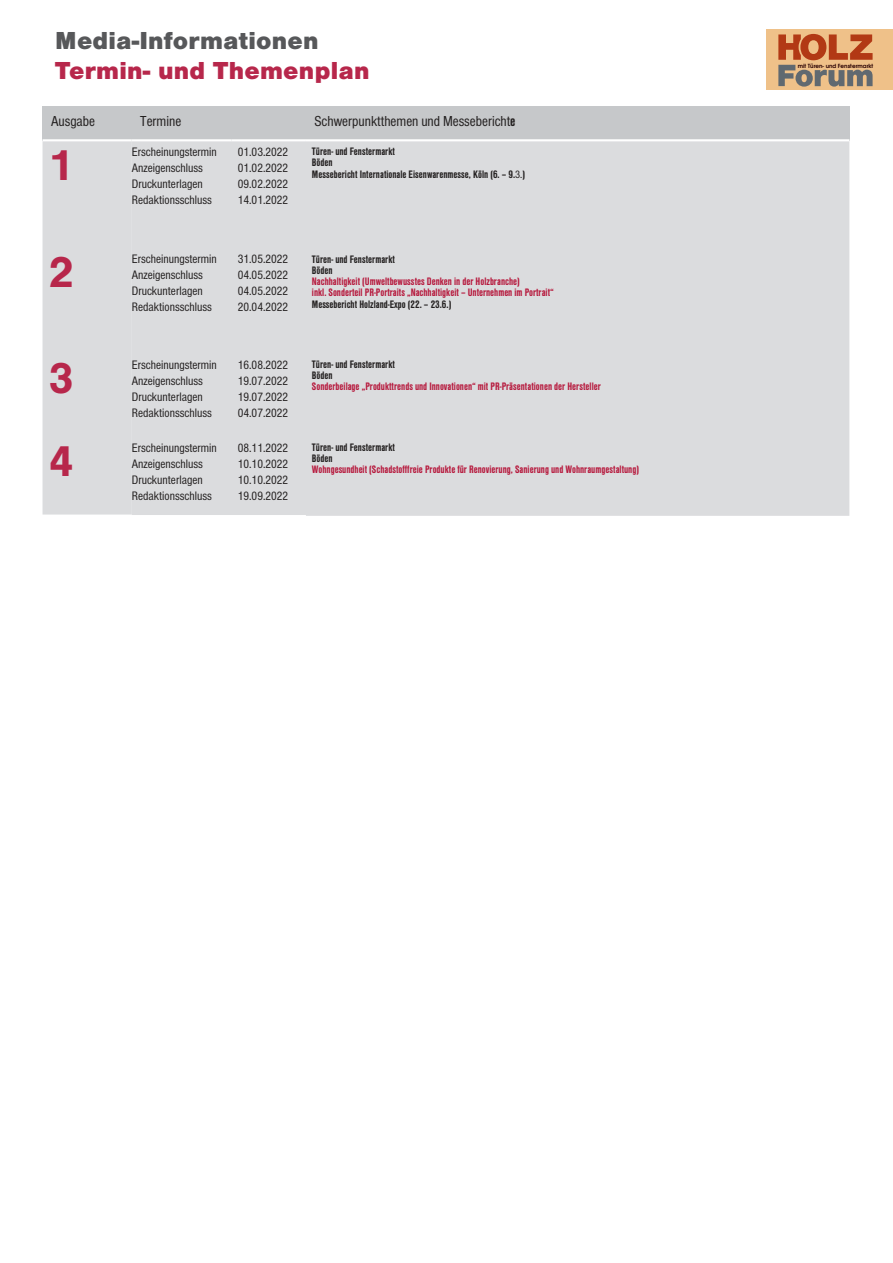
<style>
.page{position:relative;width:893px;height:1263px;background:#fff}
.page>*{position:absolute;margin:0;border:0;box-sizing:border-box;transform-origin:0 0}
.t1{font:700 45px/83.4px "Sans";color:#b7274b}
.t2{font:900 25.5px "Sans";letter-spacing:.005em;color:#b7274b}
.t3{font:900 25.5px "Sans";letter-spacing:.005em;color:#57585a}
.t4{font:condensed 15px "Sans";color:#221f1f}
.t5{font:condensed 12.75px "Sans";color:#221f1f}
.t6{font:700 condensed 11.25px/11.2px "Sans";color:#b6183c}
.t7{font:700 condensed 11.25px/11.2px "Sans";color:#221f1f}
.t8{font:6.3px "Avignon Demi";color:#280002}
.s1{font-weight:700}
.s2{font-weight:400}
</style>
<div class="page">
<div style="left:766px;top:29px;width:127px;height:61px;background:#efc189"></div>
<svg style="left:778px;top:34px;width:95px;height:53px"></svg>
<div style="left:43px;top:106px;width:89px;height:34px;background:#c6c8ca"></div>
<div style="left:43px;top:141px;width:89px;height:373px;background:#dbdcde"></div>
<hr style="left:43px;top:139px;width:89px;height:2px;background:#fff">
<div style="left:132px;top:106px;width:178px;height:34px;background:#c6c8ca"></div>
<div style="left:132px;top:141px;width:174px;height:374px;background:#dbdcde"></div>
<hr style="left:132px;top:139px;width:99px;height:2px;background:#fff">
<hr style="left:231px;top:139px;width:79px;height:2px;background:#fff">
<div style="left:306px;top:106px;width:543px;height:34px;background:#c6c8ca"></div>
<div style="left:306px;top:141px;width:543px;height:375px;background:#dbdcde"></div>
<hr style="left:306px;top:139px;width:543px;height:2px;background:#fff">
<h2 class="t3" style="left:55px;top:31px;width:265px">Media-Informationen</h2>
<h2 class="t2" style="left:55px;top:62px;width:316px">Termin- und Themenplan</h2>
<p class="t4" style="left:51px;top:113px;width:46px">Ausgabe</p>
<h1 class="t1" style="left:49px;top:124px;width:27px">1</h1>
<p class="t4" style="left:314px;top:113px;width:203px">Schwerpunktthemen und Messebericht<span class="s1">e</span></p>
<p class="t7" style="left:312px;top:147px;width:215px">Türen- und Fenstermarkt<br>Böden<br>Messebericht Internationale Eisenwarenmesse, Köln (6. – 9.<span class="s2">3.</span>)</p>
<p class="t4" style="left:140px;top:113px;width:42px">Termine</p>
<p class="t5" style="left:132px;top:146px;width:87px">Erscheinungstermin</p>
<p class="t5" style="left:238px;top:146px;width:52px">01.03.2022</p>
<p class="t5" style="left:132px;top:162px;width:72px">Anzeigenschluss</p>
<p class="t5" style="left:238px;top:162px;width:52px">01.02.2022</p>
<p class="t5" style="left:132px;top:177px;width:72px">Druckunterlagen</p>
<p class="t5" style="left:238px;top:177px;width:52px">09.02.2022</p>
<p class="t5" style="left:132px;top:193px;width:81px">Redaktionsschluss</p>
<p class="t5" style="left:238px;top:193px;width:52px">14.01.2022</p>
<h1 class="t1" style="left:49px;top:230px;width:27px">2</h1>
<h1 class="t1" style="left:49px;top:336px;width:27px">3<br>4</h1>
<p class="t5" style="left:132px;top:252px;width:87px">Erscheinungstermin</p>
<p class="t5" style="left:238px;top:252px;width:52px">31.05.2022</p>
<p class="t5" style="left:132px;top:268px;width:72px">Anzeigenschluss</p>
<p class="t5" style="left:238px;top:268px;width:52px">04.05.2022</p>
<p class="t5" style="left:132px;top:284px;width:72px">Druckunterlagen</p>
<p class="t5" style="left:238px;top:284px;width:52px">04.05.2022</p>
<p class="t5" style="left:132px;top:300px;width:81px">Redaktionsschluss</p>
<p class="t5" style="left:238px;top:300px;width:52px">20.04.2022</p>
<p class="t5" style="left:132px;top:358px;width:87px">Erscheinungstermin</p>
<p class="t5" style="left:238px;top:358px;width:52px">16.08.2022</p>
<p class="t5" style="left:132px;top:374px;width:72px">Anzeigenschluss</p>
<p class="t5" style="left:238px;top:374px;width:52px">19.07.2022</p>
<p class="t5" style="left:132px;top:390px;width:72px">Druckunterlagen</p>
<p class="t5" style="left:238px;top:390px;width:52px">19.07.2022</p>
<p class="t5" style="left:132px;top:406px;width:81px">Redaktionsschluss</p>
<p class="t5" style="left:238px;top:406px;width:52px">04.07.2022</p>
<p class="t5" style="left:132px;top:441px;width:87px">Erscheinungstermin</p>
<p class="t5" style="left:238px;top:441px;width:52px">08.11.2022</p>
<p class="t5" style="left:132px;top:457px;width:72px">Anzeigenschluss</p>
<p class="t5" style="left:238px;top:457px;width:52px">10.10.2022</p>
<p class="t5" style="left:132px;top:473px;width:72px">Druckunterlagen</p>
<p class="t5" style="left:238px;top:473px;width:52px">10.10.2022</p>
<p class="t5" style="left:132px;top:489px;width:81px">Redaktionsschluss</p>
<p class="t5" style="left:238px;top:489px;width:52px">19.09.2022</p>
<p class="t7" style="left:312px;top:254px;width:84px">Türen- und Fenstermarkt<br>Böden</p>
<p class="t6" style="left:312px;top:277px;width:243px">Nachhaltigkeit (Umweltbewusstes Denken in der Holzbranche)<br>inkl. Sonderteil PR-Portraits „Nachhaltigkeit – Unternehmen im Portrait“</p>
<p class="t7" style="left:312px;top:299px;width:141px">Messebericht Holzland-Expo (22. – 23.6.)</p>
<p class="t7" style="left:312px;top:359px;width:84px">Türen- und Fenstermarkt<br>Böden</p>
<p class="t6" style="left:312px;top:382px;width:290px">Sonderbeilage „Produkttrends und Innovationen“ mit PR-Präsentationen der Hersteller</p>
<p class="t7" style="left:312px;top:442px;width:84px">Türen- und Fenstermarkt<br>Böden</p>
<p class="t6" style="left:312px;top:465px;width:329px">Wohngesundheit (Schadstofffreie Produkte für Renovierung, Sanierung und Wohnraumgestaltung)</p>
<p class="t8" style="left:798px;top:63px;width:77px">mit Türen- und Fenstermarkt</p>
</div>
